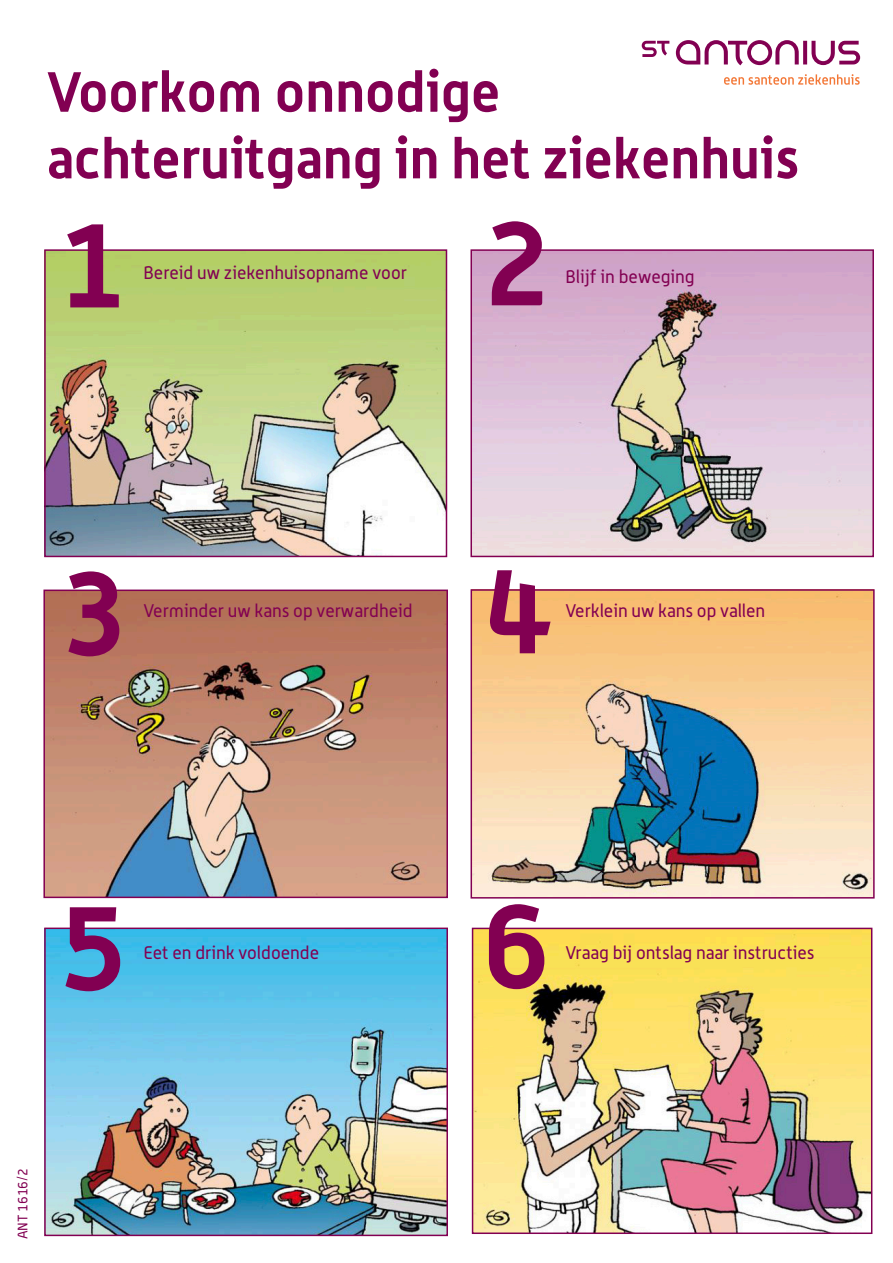
<style>
.page{position:relative;width:893px;height:1263px;background:#fff}
.page>*{position:absolute;margin:0;border:0;box-sizing:border-box;transform-origin:0 0}
.t1{font:700 120px "Alwyn";color:#820052}
.t2{font:700 55.5px/66.6px "Alwyn";color:#820052}
.t3{font:18px "Alwyn";color:#820052}
.platte_tekst{font:13.5px "Alwyn";color:#820052}
</style>
<div class="page">
<img style="left:475px;top:931px;width:394px;height:300px">
<div style="left:472px;top:928px;width:400px;height:306px;border:2px solid #820052"></div>
<img style="left:47px;top:930px;width:398px;height:303px">
<div style="left:44px;top:927px;width:404px;height:309px;border:2px solid #820052"></div>
<img style="left:474px;top:592px;width:398px;height:303px">
<div style="left:471px;top:589px;width:404px;height:309px;border:2px solid #820052"></div>
<img style="left:46px;top:592px;width:399px;height:303px">
<div style="left:43px;top:589px;width:405px;height:309px;border:2px solid #820052"></div>
<img style="left:473px;top:252px;width:398px;height:302px">
<div style="left:470px;top:249px;width:404px;height:308px;border:2px solid #820052"></div>
<img style="left:47px;top:252px;width:397px;height:302px">
<div style="left:44px;top:249px;width:403px;height:308px;border:2px solid #820052"></div>
<svg style="left:724px;top:74px;width:136px;height:11px"></svg>
<svg style="left:803px;top:41px;width:4px;height:23px"></svg>
<svg style="left:811px;top:41px;width:49px;height:24px"></svg>
<svg style="left:676px;top:40px;width:123px;height:25px"></svg>
<svg style="left:642px;top:41px;width:27px;height:16px"></svg>
<p class="t2" style="left:47px;top:57px;width:754px">Voorkom onnodige achteruitgang in het ziekenhuis</p>
<p class="t1" style="left:58px;top:190px;width:71px">1</p>
<p class="t1" style="left:482px;top:188px;width:71px">2</p>
<p class="t3" style="left:144px;top:261px;width:265px">Bereid uw ziekenhuisopname voor</p>
<p class="t3" style="left:566px;top:266px;width:131px">Blijf in beweging</p>
<p class="t1" style="left:61px;top:538px;width:71px">3</p>
<p class="t1" style="left:485px;top:536px;width:71px">4</p>
<p class="t3" style="left:144px;top:600px;width:271px">Verminder uw kans op verwardheid</p>
<p class="t3" style="left:566px;top:600px;width:201px">Verklein uw kans op vallen</p>
<p class="t1" style="left:58px;top:873px;width:71px">5</p>
<p class="t1" style="left:482px;top:871px;width:71px">6</p>
<p class="t3" style="left:144px;top:942px;width:177px">Eet en drink voldoende</p>
<p class="t3" style="left:566px;top:942px;width:251px">Vraag bij ontslag naar instructies</p>
<p class="platte_tekst" style="left:15px;top:1239px;width:72px;rotate:-90deg">ANT 1616/2</p>
</div>
